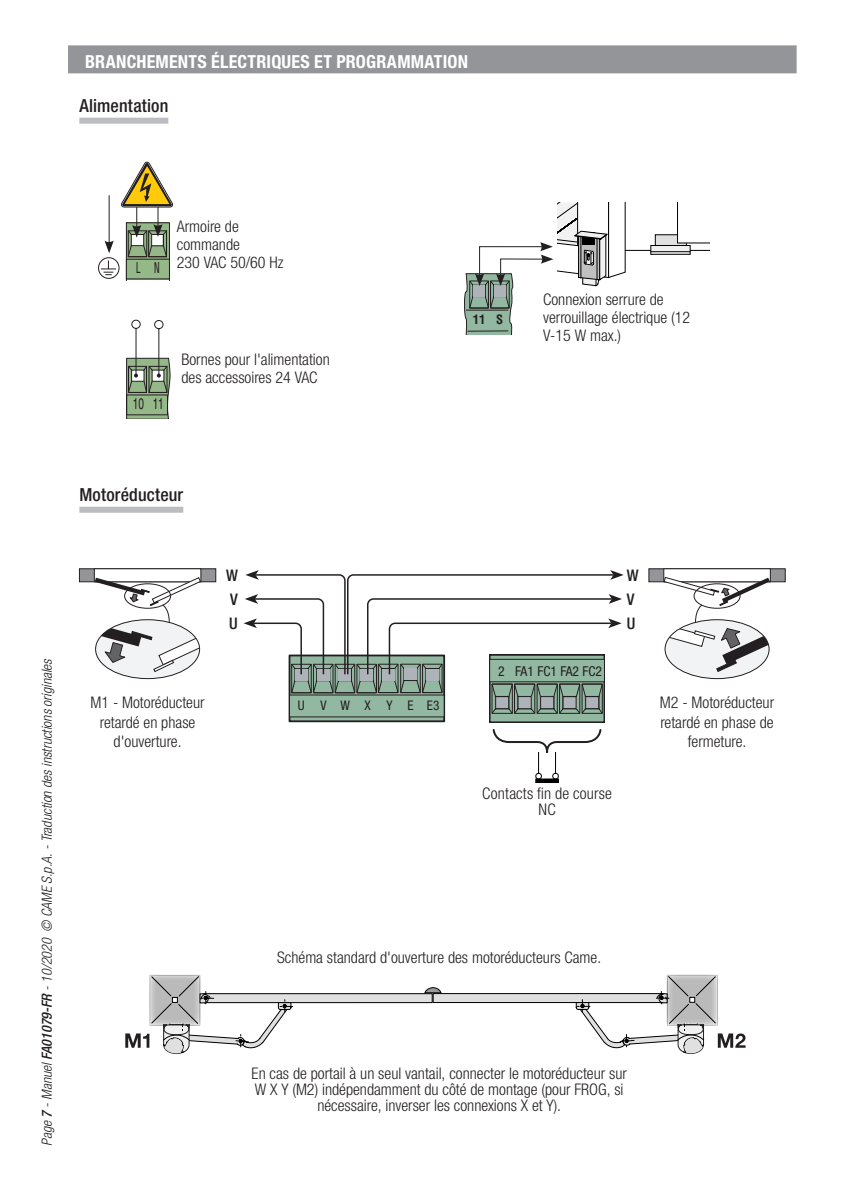
<style>
.page{position:relative;width:842px;height:1191px;background:#fff}
.page>*{position:absolute;margin:0;border:0;box-sizing:border-box;transform-origin:0 0}
.Lingua_su_grigio{font:700 condensed 18px "Helvetica Neue LTW1 G";letter-spacing:.01em;color:#fff}
.riga_sotto{font:500 condensed 18px "Helvetica Neue LTW1 G";letter-spacing:.01em;color:#231f20}
.t1{font:300 condensed 16px/19.2px "Helvetica Neue LTW1 G";color:#231f20;text-align:center}
.t2{font:500 condensed 16px "Helvetica Neue LTW1 G";color:#231f20}
.t3{font:15.4px "Helvetica";color:#231f20;scale:.65 1}
.t4{font:condensed 15.4px "Helvetica Neue LTW1 G";color:#231f20;scale:.65 1}
.t5{font:italic 300 condensed 14px "Helvetica Neue LTW1 G";color:#231f20}
.t6{font:condensed 13.6px "Helvetica Neue LTW1 G";color:#231f20}
.t7{font:condensed 13.2px "Helvetica Neue LTW1 G";letter-spacing:1.12em;color:#231f20}
.t8{font:700 condensed 12.6px "Helvetica";color:#231f20}
.s1{font-weight:500}
</style>
<div class="page">
<div style="left:490px;top:655px;width:114px;height:67px;background:#93b8a2"></div>
<svg style="left:125px;top:974px;width:620px;height:80px"></svg>
<div style="left:289px;top:655px;width:155px;height:66px;background:linear-gradient(to right,#64796c,#64796c)"></div>
<div style="left:289px;top:654px;width:156px;height:68px;border:2px solid #231f20"></div>
<div style="left:289px;top:695px;width:155px;height:22px;background:#93b8a2"></div>
<hr style="left:157px;top:195px;width:1px;height:32px;background:#231f20">
<hr style="left:136px;top:189px;width:1px;height:39px;background:#231f20">
<svg style="left:126px;top:222px;width:43px;height:58px;background:#829878"></svg>
<svg style="left:121px;top:162px;width:52px;height:45px"></svg>
<hr style="left:626px;top:250px;width:84px;height:1px;background:#000">
<div style="left:655px;top:235px;width:31px;height:11px;background:#e0e0e0"></div>
<div style="left:651px;top:245px;width:39px;height:9px;background:#f0f0f0;border:1px solid #000"></div>
<hr style="left:651px;top:251px;width:39px;height:1px;background:#000">
<svg style="left:677px;top:202px;width:33px;height:41px"></svg>
<svg style="left:464px;top:202px;width:161px;height:132px"></svg>
<svg style="left:126px;top:319px;width:44px;height:99px"></svg>
<hr style="left:109px;top:195px;width:1px;height:49px;background:#231f20">
<svg style="left:98px;top:241px;width:22px;height:38px"></svg>
<svg style="left:244px;top:570px;width:380px;height:144px"></svg>
<div style="left:96px;top:619px;width:104px;height:59px;background:#f2f3f4;border-radius:50%"></div>
<svg style="left:79px;top:568px;width:137px;height:104px"></svg>
<div style="left:665px;top:619px;width:104px;height:59px;background:#f2f3f4;border-radius:50%"></div>
<svg style="left:648px;top:568px;width:138px;height:104px"></svg>
<div style="left:535px;top:778px;width:24px;height:4px;border:1px solid #000"></div>
<svg style="left:492px;top:729px;width:110px;height:50px"></svg>
<div style="left:68px;top:45px;width:729px;height:28px;background:#939598"></div>
<div style="left:79px;top:118px;width:89px;height:6px;background:#bcbdc0"></div>
<div style="left:79px;top:507px;width:104px;height:6px;background:#bcbdc0"></div>
<p class="Lingua_su_grigio" style="left:85px;top:51px;width:385px">BRANCHEMENTS ÉLECTRIQUES ET PROGRAMMATION</p>
<p class="riga_sotto" style="left:79px;top:95px;width:90px">Alimentation</p>
<p class="t4" style="left:136px;top:259px;width:38px">L N</p>
<p class="t1" style="left:177px;top:218px;width:65px;line-height:18px;text-align:left">Armoire de commande</p>
<p class="t1" style="left:177px;top:253px;width:108px">230 VAC 50/60 Hz</p>
<p class="t3" style="left:133px;top:395px;width:49px">10 11</p>
<p class="t1" style="left:181px;top:350px;width:150px">Bornes pour l'alimentation</p>
<p class="t1" style="left:181px;top:368px;width:137px">des accessoires 24 VAC</p>
<p class="t8" style="left:473px;top:311px;width:32px">11 S</p>
<p class="t1" style="left:543px;top:290px;width:148px;line-height:18px;text-align:left">Connexion serrure de verrouillage électrique (12<br>V-15 W max.)</p>
<p class="riga_sotto" style="left:79px;top:484px;width:105px">Motoréducteur</p>
<p class="t5" style="left:39px;top:1145px;width:489px;rotate:-90deg">Page <span class="s1">7</span> - Manuel <span class="s1">FA01079-FR</span> - 10/2020 © CAME S.p.A. - Traduction des instructions originales</p>
<p class="t2" style="left:226px;top:565px;width:13px">W</p>
<p class="t2" style="left:230px;top:589px;width:9px">V</p>
<p class="t2" style="left:229px;top:613px;width:10px">U</p>
<p class="t1" style="left:91px;top:693px;width:116px">M1 - Motoréducteur retardé en phase d'ouverture.</p>
<p class="t7" style="left:298px;top:697px;width:143px">UVWXYEE3</p>
<p class="t6" style="left:498px;top:663px;width:105px">2 FA1 FC1 FA2 FC2</p>
<p class="t2" style="left:627px;top:565px;width:13px">W</p>
<p class="t2" style="left:627px;top:589px;width:9px">V</p>
<p class="t2" style="left:627px;top:613px;width:10px">U</p>
<p class="t1" style="left:482px;top:783px;width:131px">Contacts fin de course</p>
<p class="t1" style="left:538px;top:799px;width:19px">NC</p>
<p class="t1" style="left:660px;top:693px;width:116px">M2 - Motoréducteur retardé en phase de fermeture.</p>
<p class="t1" style="left:277px;top:948px;width:325px">Schéma standard d'ouverture des motoréducteurs Came.</p>
<p class="t1" style="left:252px;top:1065px;width:377px;line-height:16px">En cas de portail à un seul vantail, connecter le motoréducteur sur<br>W X Y (M2) indépendamment du côté de montage (pour FROG, si nécessaire, inverser les connexions X et Y).</p>
</div>
